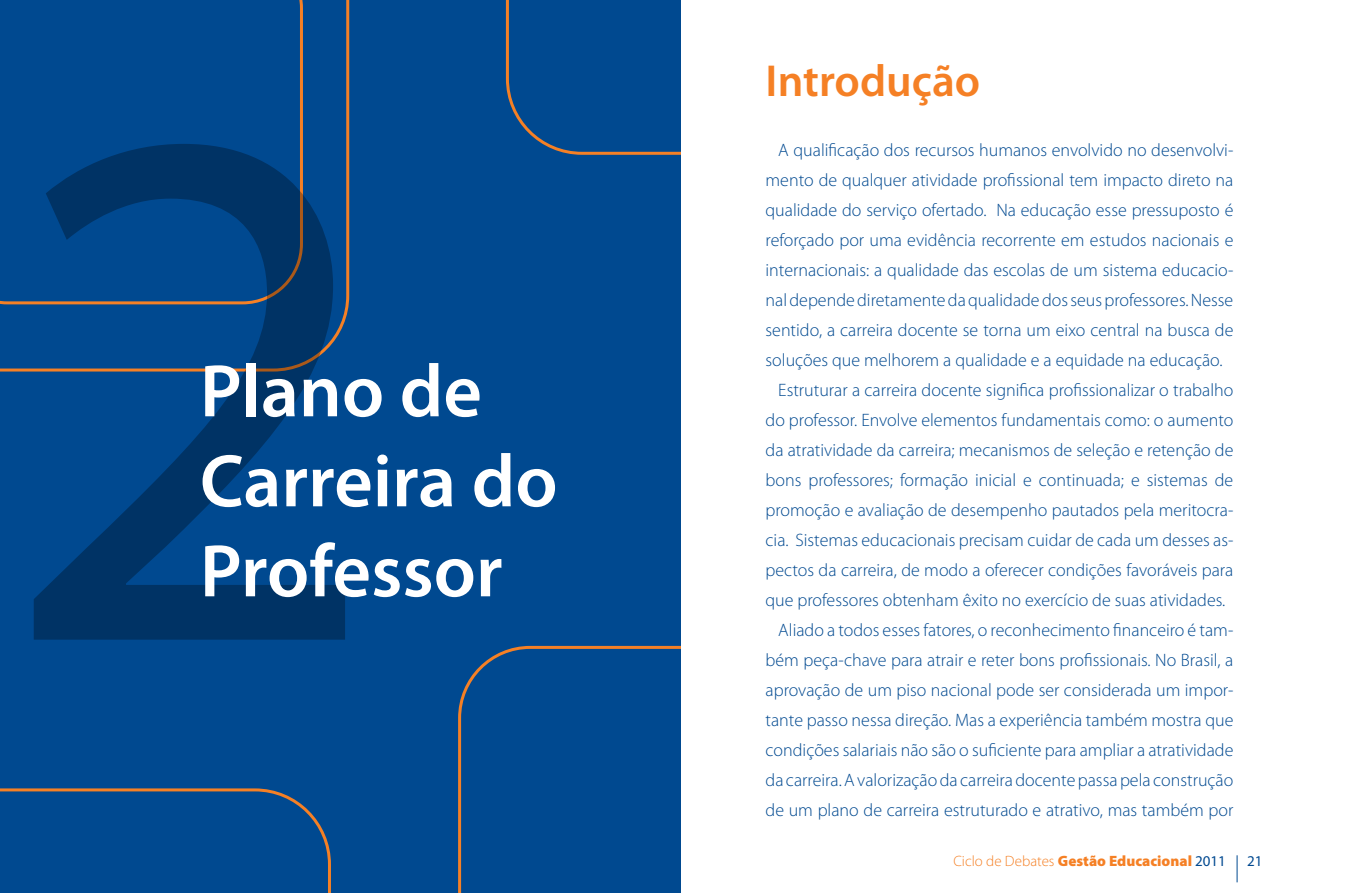
<style>
.page{position:relative;width:1361px;height:893px;background:#fff}
.page>*{position:absolute;margin:0;border:0;box-sizing:border-box;transform-origin:0 0}
.t1{font:600 75px/90px "Myriad Pro";color:#fff}
.t2{font:600 45px "Myriad Pro";color:#f58025}
.t3{font:300 18px "Myriad Pro";color:#004990}
.t4{font:900 15px "Myriad Pro";color:#f58025}
.t5{font:15px "Myriad Pro";color:#004990}
.s1{font-weight:300}
.s2{font-weight:400;color:#004990}
</style>
<div class="page">
<svg style="left:1236px;top:855px;width:1px;height:27px"></svg>
<div style="left:0;top:0;width:680px;height:893px;background:#004990"></div>
<svg style="left:412px;top:618px;width:20px;height:11px"></svg>
<div style="left:0;top:788px;width:331px;height:105px;background:#004990"></div>
<svg style="left:34px;top:144px;width:311px;height:496px;background:#03417e"></svg>
<h1 class="t1" style="left:200px;top:344px;width:359px">Plano de<br>Carreira do<br>Professor</h1>
<h2 class="t2" style="left:765px;top:52px;width:216px">Introdução</h2>
<p class="t3" style="left:778px;top:139px;width:456px">A qualificação dos recursos humanos envolvido no desenvolvi-</p>
<p class="t3" style="left:765px;top:169px;width:469px">mento de qualquer atividade profissional tem impacto direto na</p>
<p class="t3" style="left:765px;top:199px;width:469px">qualidade do serviço ofertado. Na educação esse pressuposto é</p>
<p class="t3" style="left:765px;top:229px;width:469px">reforçado por uma evidência recorrente em estudos nacionais e</p>
<p class="t3" style="left:765px;top:259px;width:469px">internacionais: a qualidade das escolas de um sistema educacio-</p>
<p class="t3" style="left:765px;top:289px;width:469px">nal depende diretamente da qualidade dos seus professores. Nesse</p>
<p class="t3" style="left:765px;top:319px;width:469px">sentido, a carreira docente se torna um eixo central na busca de</p>
<p class="t3" style="left:765px;top:349px;width:458px">soluções que melhorem a qualidade e a equidade na educação.</p>
<p class="t3" style="left:778px;top:379px;width:456px">Estruturar a carreira docente significa profissionalizar o trabalho</p>
<p class="t3" style="left:765px;top:409px;width:469px">do professor. Envolve elementos fundamentais como: o aumento</p>
<p class="t3" style="left:765px;top:439px;width:469px">da atratividade da carreira; mecanismos de seleção e retenção de</p>
<p class="t3" style="left:765px;top:469px;width:469px">bons professores; formação inicial e continuada; e sistemas de</p>
<p class="t3" style="left:765px;top:499px;width:469px">promoção e avaliação de desempenho pautados pela meritocra-</p>
<p class="t3" style="left:765px;top:529px;width:469px">cia. Sistemas educacionais precisam cuidar de cada um desses as-</p>
<p class="t3" style="left:765px;top:559px;width:469px">pectos da carreira, de modo a oferecer condições favoráveis para</p>
<p class="t3" style="left:765px;top:589px;width:461px">que professores obtenham êxito no exercício de suas atividades.</p>
<p class="t3" style="left:778px;top:619px;width:456px">Aliado a todos esses fatores, o reconhecimento financeiro é tam-</p>
<p class="t3" style="left:765px;top:649px;width:469px">bém peça-chave para atrair e reter bons profissionais. No Brasil, a</p>
<p class="t3" style="left:765px;top:679px;width:469px">aprovação de um piso nacional pode ser considerada um impor-</p>
<p class="t3" style="left:765px;top:709px;width:469px">tante passo nessa direção. Mas a experiência também mostra que</p>
<p class="t3" style="left:765px;top:739px;width:469px">condições salariais não são o suficiente para ampliar a atratividade</p>
<p class="t3" style="left:765px;top:769px;width:469px">da carreira. A valorização da carreira docente passa pela construção</p>
<p class="t3" style="left:765px;top:799px;width:469px">de um plano de carreira estruturado e atrativo, mas também por</p>
<p class="t4" style="left:953px;top:851px;width:274px"><span class="s1">Ciclo de Debates</span> Gestão Educacional <span class="s2">2011</span></p>
<p class="t5" style="left:1247px;top:852px;width:17px">21</p>
</div>
